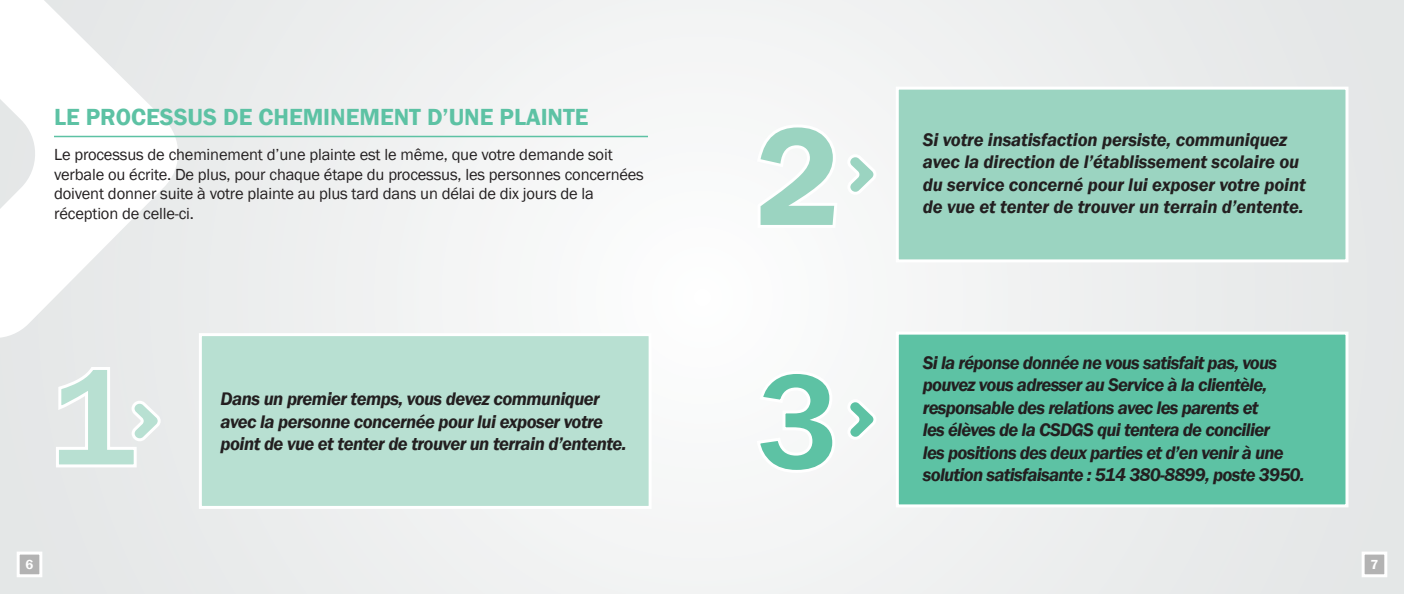
<style>
.page{position:relative;width:1404px;height:594px;background:#eff1f1}
.page>*{position:absolute;margin:0;border:0;box-sizing:border-box;transform-origin:0 0}
.texte_exergue{font:600 144px "Franklin Gothic";color:#b8e0d2}
.texte_exergue-2{font:600 144px "Franklin Gothic";color:#9bd4c1}
.texte_exergue-3{font:600 144px "Franklin Gothic";color:#5dc2a4}
.texte_exergue-4{font:600 24px "Franklin Gothic";color:#5dc2a4}
.textecourant{font:italic 600 18.75px/22.5px "Franklin Gothic";letter-spacing:-.03em;color:#231f20}
.textecourant-2{font:italic 600 18.75px/22.5px "Franklin Gothic";letter-spacing:-.01em;color:#231f20}
.textecourant-3{font:16.5px/19.8px "Franklin Gothic";letter-spacing:-.01em;color:#231f20}
.texte_exergue-5{font:600 13.5px "Franklin Gothic";color:#fff}
</style>
<div class="page">
<svg style="left:0;top:0;width:183px;height:337px;fill:#fff"></svg>
<hr style="left:54px;top:136px;width:594px;height:1px;background:#5dc2a4">
<div style="left:755px;top:369px;width:80px;height:104px;background:#f8f9f9"></div>
<div style="left:199px;top:333px;width:453px;height:176px;background:#b8e0d2;border:3px solid #fff"></div>
<div style="left:896px;top:87px;width:452px;height:175px;background:#9bd4c1;border:3px solid #fff"></div>
<div style="left:896px;top:332px;width:452px;height:175px;background:#5dc2a4;border:3px solid #fff"></div>
<svg style="left:56px;top:367px;width:104px;height:100px"></svg>
<svg style="left:753px;top:124px;width:123px;height:107px"></svg>
<svg style="left:847px;top:399px;width:29px;height:41px"></svg>
<div style="left:17px;top:552px;width:25px;height:25px;background:#b3b3b3;border:3px solid #fff"></div>
<div style="left:1362px;top:552px;width:25px;height:25px;background:#b3b3b3;border:3px solid #fff"></div>
<p class="texte_exergue-4" style="left:54px;top:102px;width:536px">LE PROCESSUS DE CHEMINEMENT D’UNE PLAINTE</p>
<p class="textecourant-3" style="left:54px;top:145px;width:591px">Le processus de cheminement d’une plainte est le même, que votre demande soit verbale ou écrite. De plus, pour chaque étape du processus, les personnes concernées doivent donner suite à votre plainte au plus tard dans un délai de dix jours de la réception de celle-ci.</p>
<p class="texte_exergue" style="left:51px;top:329px;width:86px">1</p>
<p class="textecourant" style="left:221px;top:388px;width:408px">Dans un premier temps, vous devez communiquer avec la personne concernée pour lui exposer votre point de vue et tenter de trouver un terrain d’entente.</p>
<p class="texte_exergue-2" style="left:756px;top:88px;width:86px">2</p>
<p class="texte_exergue-3" style="left:756px;top:333px;width:86px">3</p>
<p class="textecourant-2" style="left:923px;top:128px;width:384px">Si votre insatisfaction persiste, communiquez avec la direction de l’établissement scolaire ou du service concerné pour lui exposer votre point de vue et tenter de trouver un terrain d’entente.</p>
<p class="textecourant" style="left:923px;top:351px;width:383px">Si la réponse donnée ne vous satisfait pas, vous pouvez vous adresser au Service à la clientèle, responsable des relations avec les parents et<br>les élèves de la CSDGS qui tentera de concilier<br>les positions des deux parties et d’en venir à une solution satisfaisante : 514 380-8899, poste 3950.</p>
<p class="texte_exergue-5" style="left:26px;top:556px;width:9px">6</p>
<p class="texte_exergue-5" style="left:1370px;top:556px;width:9px">7</p>
</div>
